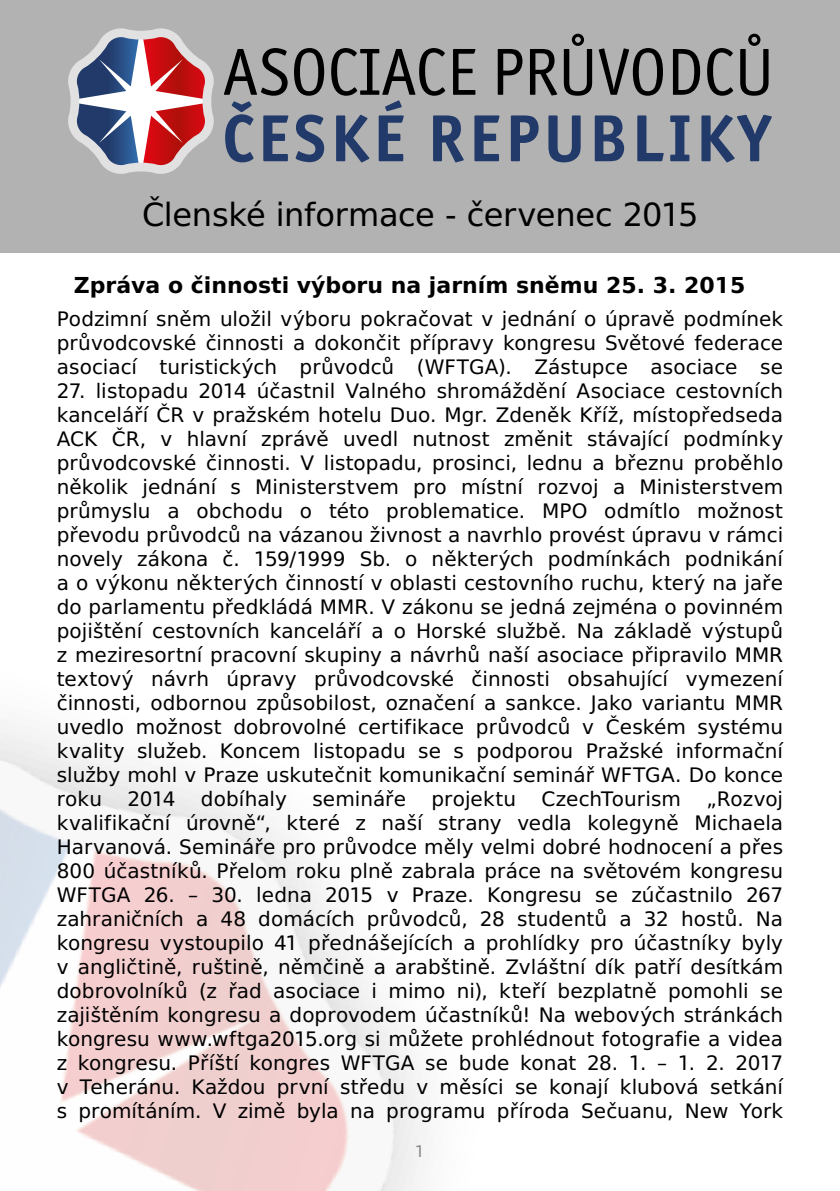
<style>
.page{position:relative;width:840px;height:1191px;background:#fff}
.page>*{position:absolute;margin:0;border:0;box-sizing:border-box;transform-origin:0 0}
.t1{font:32px "BB Alpha Sans";letter-spacing:-.01em;color:#000}
.nadpis{font:700 22px "BB Alpha Sans";color:#000}
.článek{font:20px/24px "BB Alpha Sans";color:#000;text-align:justify}
.t2{font:16px "BB Alpha Sans";color:#878787}
</style>
<div class="page">
<img style="left:0;top:726px;width:427px;height:465px">
<div style="left:0;top:0;width:839px;height:253px;background:#b3b2b2"></div>
<svg style="left:294px;top:48px;width:30px;height:48px"></svg>
<svg style="left:672px;top:49px;width:27px;height:46px"></svg>
<svg style="left:707px;top:48px;width:25px;height:48px"></svg>
<svg style="left:740px;top:34px;width:28px;height:62px"></svg>
<svg style="left:295px;top:114px;width:29px;height:48px"></svg>
<svg style="left:331px;top:34px;width:332px;height:128px"></svg>
<svg style="left:670px;top:115px;width:19px;height:46px"></svg>
<svg style="left:701px;top:115px;width:70px;height:47px"></svg>
<svg style="left:68px;top:28px;width:220px;height:146px"></svg>
<p class="t1" style="left:142px;top:192px;width:557px">Členské informace - červenec 2015</p>
<p class="nadpis" style="left:74px;top:269px;width:672px">Zpráva o činnosti výboru na jarním sněmu 25. 3. 2015</p>
<p class="článek" style="left:57px;top:307px;width:727px">Podzimní sněm uložil výboru pokračovat v jednání o úpravě podmínek průvodcovské činnosti a dokončit přípravy kongresu Světové federace asociací turistických průvodců (WFTGA). Zástupce asociace se</p>
<p class="článek" style="left:57px;top:379px;width:727px">27. listopadu 2014 účastnil Valného shromáždění Asociace cestovních kanceláří ČR v pražském hotelu Duo. Mgr. Zdeněk Kříž, místopředseda ACK ČR, v hlavní zprávě uvedl nutnost změnit stávající podmínky průvodcovské činnosti. V listopadu, prosinci, lednu a březnu proběhlo několik jednání s Ministerstvem pro místní rozvoj a Ministerstvem průmyslu a obchodu o této problematice. MPO odmítlo možnost převodu průvodců na vázanou živnost a navrhlo provést úpravu v rámci novely zákona č. 159/1999 Sb. o některých podmínkách podnikání a o výkonu některých činností v oblasti cestovního ruchu, který na jaře do parlamentu předkládá MMR. V zákonu se jedná zejména o povinném pojištění cestovních kanceláří a o Horské službě. Na základě výstupů z meziresortní pracovní skupiny a návrhů naší asociace připravilo MMR textový návrh úpravy průvodcovské činnosti obsahující vymezení činnosti, odbornou způsobilost, označení a sankce. Jako variantu MMR uvedlo možnost dobrovolné certifikace průvodců v Českém systému kvality služeb. Koncem listopadu se s podporou Pražské informační služby mohl v Praze uskutečnit komunikační seminář WFTGA. Do konce roku</p>
<p class="článek" style="left:127px;top:787px;width:50px">2014</p>
<p class="článek" style="left:201px;top:787px;width:87px">dobíhaly</p>
<p class="článek" style="left:312px;top:787px;width:95px">semináře</p>
<p class="článek" style="left:431px;top:787px;width:86px">projektu</p>
<p class="článek" style="left:541px;top:787px;width:141px">CzechTourism</p>
<p class="článek" style="left:57px;top:787px;width:727px;text-indent:649px">„Rozvoj kvalifikační úrovně“, které z naší strany vedla kolegyně Michaela Harvanová. Semináře pro průvodce měly velmi dobré hodnocení a přes 800 účastníků. Přelom roku plně zabrala práce na světovém kongresu WFTGA 26. – 30. ledna 2015 v Praze. Kongresu se zúčastnilo 267 zahraničních a 48 domácích průvodců, 28 studentů a 32 hostů. Na kongresu vystoupilo 41 přednášejících a prohlídky pro účastníky byly v angličtině, ruštině, němčině a arabštině. Zvláštní dík patří desítkám dobrovolníků (z řad asociace i mimo ni), kteří bezplatně pomohli se zajištěním kongresu a doprovodem účastníků! Na webových stránkách kongresu www.wftga2015.org si můžete prohlédnout fotografie a videa z kongresu. Příští kongres WFTGA se bude konat 28. 1. – 1. 2. 2017 v Teheránu. Každou první středu v měsíci se konají klubová setkání s promítáním. V zimě byla na programu příroda Sečuanu, New York</p>
<p class="t2" style="left:414px;top:1140px;width:12px">1</p>
</div>
